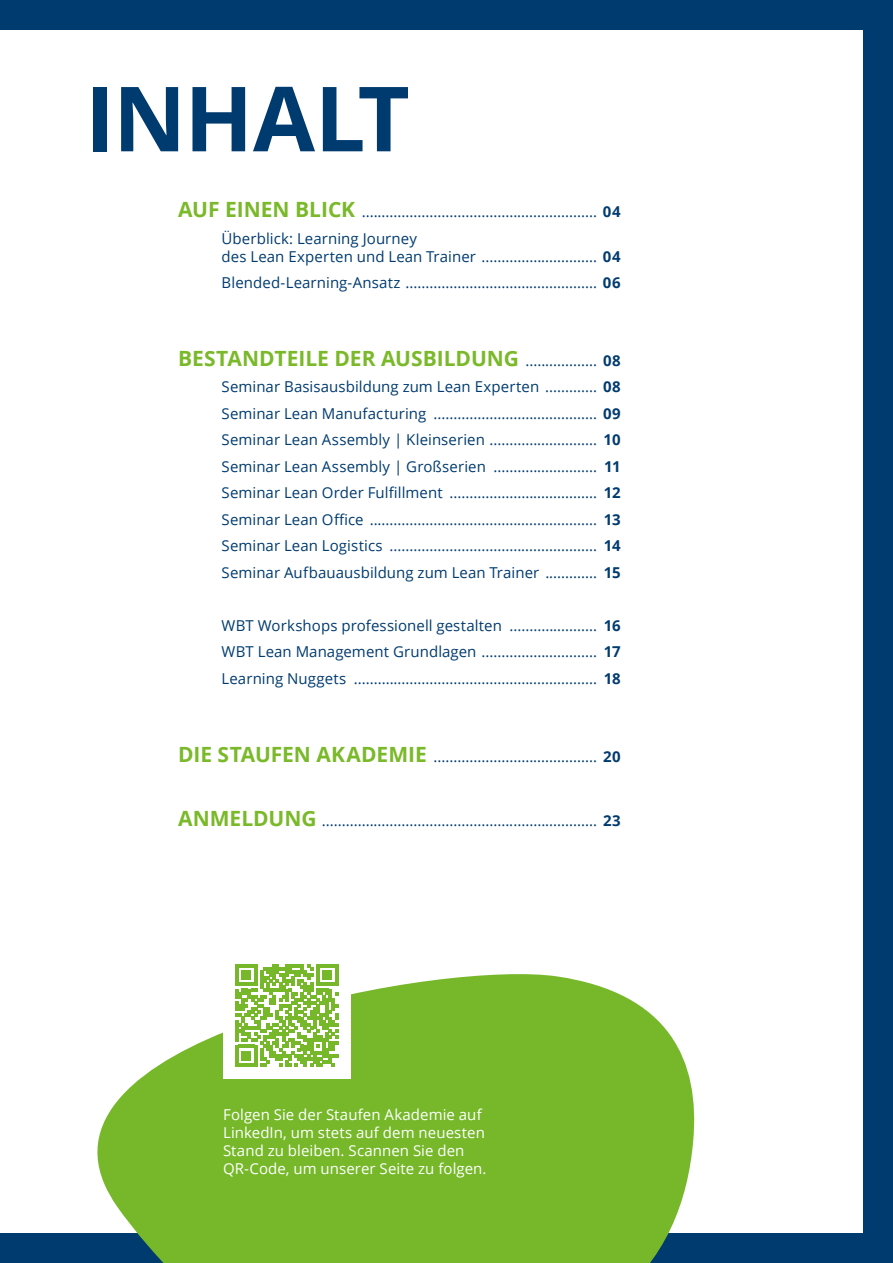
<style>
.page{position:relative;width:893px;height:1263px;background:#fff}
.page>*{position:absolute;margin:0;border:0;box-sizing:border-box;transform-origin:0 0}
.t1{font:700 90px "Open Sans";letter-spacing:-.02em;color:#003b70}
.t2{font:700 21px "Open Sans";letter-spacing:-.005em;color:#7ab929}
.t3{font:15px/26.5px "Open Sans";letter-spacing:.005em;color:#003b70}
.t4{font:15px/18px "Open Sans";letter-spacing:.005em;color:#fff}
.s1{font-weight:700;font-size:21px;color:#7ab929}
.s2{font-weight:700}
.s3{font-weight:400;font-size:15px;color:#003b70}
.s4{font-size:15px;color:#003b70}
</style>
<div class="page">
<div style="left:863px;top:0;width:30px;height:1263px;background:#003b70"></div>
<div style="left:0;top:0;width:893px;height:30px;background:#003b70"></div>
<div style="left:0;top:1233px;width:893px;height:30px;background:#003b70"></div>
<svg style="left:97px;top:974px;width:598px;height:289px;background:#86bf47"></svg>
<div style="left:223px;top:951px;width:128px;height:128px;background:#fff"></div>
<svg style="left:235px;top:964px;width:103px;height:103px"></svg>
<h1 class="t1" style="left:85px;top:55px;width:326px">INHALT</h1>
<p class="t3" style="left:222px;top:198px;width:401px;text-indent:-43px"><span class="s1">AUF EINEN BLICK</span> ........................................................... <span class="s2">04<br></span>Überblick: Learning Journey</p>
<p class="t3" style="left:222px;top:243px;width:401px">des Lean Experten und Lean Trainer ............................. <span class="s2">04<br></span>Blended-Learning-Ansatz ................................................ <span class="s2">06</span></p>
<h2 class="t2" style="left:178px;top:343px;width:444px">BESTANDTEILE DER AUSBILDUNG <span class="s3">..................</span> <span class="s4">08</span></h2>
<p class="t3" style="left:222px;top:373px;width:401px;text-align:justify">Seminar Basisausbildung zum Lean Experten ............. <span class="s2">08<br></span>Seminar Lean Manufacturing ......................................... <span class="s2">09<br></span>Seminar Lean Assembly | Kleinserien ........................... <span class="s2">10<br></span>Seminar Lean Assembly | Großserien .......................... <span class="s2">11<br></span>Seminar Lean Order Fulfillment ..................................... <span class="s2">12<br></span>Seminar Lean Office ......................................................... <span class="s2">13<br></span>Seminar Lean Logistics .................................................... <span class="s2">14<br></span>Seminar Aufbauausbildung zum Lean Trainer ............. <span class="s2">15</span></p>
<p class="t3" style="left:222px;top:612px;width:401px;text-align:justify">WBT Workshops professionell gestalten ...................... <span class="s2">16<br></span>WBT Lean Management Grundlagen ............................. <span class="s2">17<br></span>Learning Nuggets ............................................................. <span class="s2">18</span></p>
<p class="t3" style="left:178px;top:743px;width:444px"><span class="s1">DIE STAUFEN AKADEMIE</span> ......................................... <span class="s2">20</span></p>
<p class="t3" style="left:178px;top:807px;width:444px"><span class="s1">ANMELDUNG</span> ..................................................................... <span class="s2">23</span></p>
<p class="t4" style="left:223px;top:1105px;width:265px">Folgen Sie der Staufen Akademie auf LinkedIn, um stets auf dem neuesten Stand zu bleiben. Scannen Sie den QR-Code, um unserer Seite zu folgen.</p>
</div>
